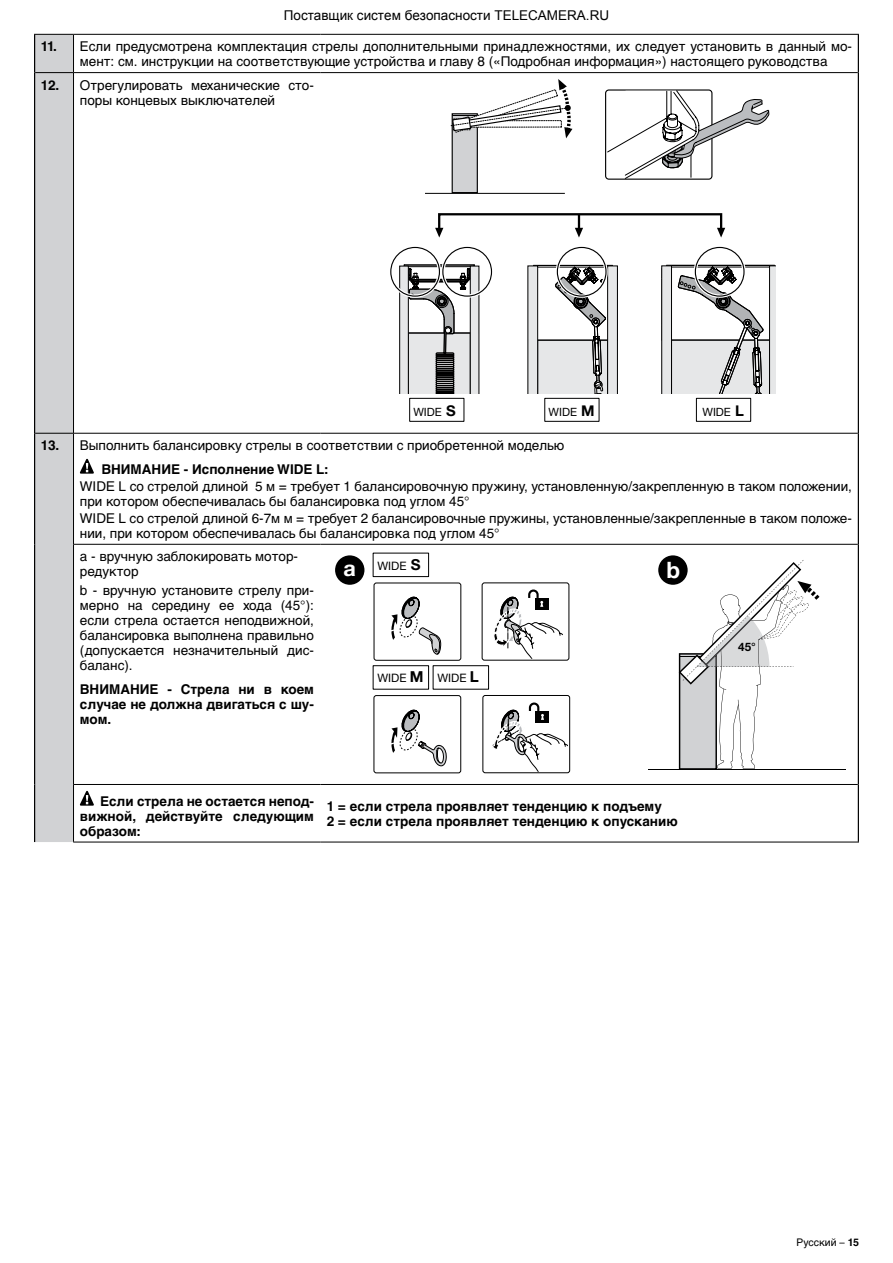
<style>
.page{position:relative;width:893px;height:1263px;background:#fff}
.page>*{position:absolute;margin:0;border:0;box-sizing:border-box;transform-origin:0 0}
.t1{font:700 22.5px "Helvetica Neue LT Com";color:#fff}
.t2{font:700 21.6px "Helvetica Neue";color:#fff}
.t3{font:13.5px/15px "Helvetica Cyr Upright";color:#000}
.t4{font:700 13.5px/15px "Helvetica Cyr";color:#000;text-align:justify}
.t5{font:11.7px "Helvetica Neue";color:#000}
.t6{font:700 11.7px "Helvetica Neue LT Com";color:#000}
.t7{font:11.4px "Helvetica Neue";color:#000}
.t8{font:10.5px "Helvetica Cyr Upright";color:#000}
.s1{font-family:"Helvetica Cyr";font-weight:700}
.s2{font-weight:700;font-size:14.85px}
.s3{font-weight:700;font-size:15.15px}
</style>
<div class="page">
<div style="left:35px;top:35px;width:38px;height:807px;background:#d1d2d4"></div>
<hr style="left:858px;top:35px;width:1px;height:38px;background:#000">
<hr style="left:858px;top:433px;width:1px;height:111px;background:#000">
<hr style="left:73px;top:35px;width:1px;height:37px;background:#000">
<hr style="left:73px;top:73px;width:1px;height:360px;background:#000">
<hr style="left:73px;top:433px;width:1px;height:111px;background:#000">
<hr style="left:73px;top:545px;width:1px;height:239px;background:#000">
<hr style="left:73px;top:785px;width:1px;height:57px;background:#000">
<hr style="left:35px;top:72px;width:39px;height:1px;background:#000">
<hr style="left:35px;top:433px;width:39px;height:1px;background:#000">
<hr style="left:74px;top:34px;width:246px;height:1px;background:#000">
<hr style="left:320px;top:34px;width:539px;height:1px;background:#000">
<hr style="left:74px;top:72px;width:246px;height:1px;background:#000">
<hr style="left:74px;top:433px;width:246px;height:1px;background:#000">
<hr style="left:320px;top:433px;width:538px;height:1px;background:#000">
<hr style="left:73px;top:544px;width:247px;height:1px;background:#000">
<hr style="left:73px;top:784px;width:247px;height:1px;background:#000">
<hr style="left:73px;top:842px;width:247px;height:1px;background:#000">
<hr style="left:320px;top:842px;width:539px;height:1px;background:#000">
<hr style="left:34px;top:35px;width:1px;height:38px;background:#000">
<hr style="left:34px;top:73px;width:1px;height:360px;background:#000">
<hr style="left:858px;top:73px;width:1px;height:360px;background:#000">
<hr style="left:34px;top:433px;width:1px;height:111px;background:#000">
<hr style="left:34px;top:544px;width:1px;height:240px;background:#000">
<hr style="left:858px;top:544px;width:1px;height:240px;background:#000">
<hr style="left:34px;top:784px;width:1px;height:58px;background:#000">
<hr style="left:858px;top:784px;width:1px;height:58px;background:#000">
<hr style="left:320px;top:72px;width:538px;height:1px;background:#000">
<hr style="left:320px;top:544px;width:538px;height:1px;background:#000">
<hr style="left:320px;top:784px;width:538px;height:1px;background:#000">
<hr style="left:34px;top:34px;width:40px;height:1px;background:#000">
<div style="left:605px;top:89px;width:107px;height:91px;border:1px solid #000;border-radius:3px"></div>
<svg style="left:528px;top:265px;width:90px;height:157px"></svg>
<svg style="left:661px;top:265px;width:114px;height:128px"></svg>
<svg style="left:399px;top:253px;width:80px;height:140px"></svg>
<div style="left:556px;top:246px;width:52px;height:52px;border:3px solid #fff;border-radius:50%"></div>
<div style="left:557px;top:247px;width:50px;height:50px;border:1px solid #000;border-radius:50%"></div>
<div style="left:694px;top:246px;width:52px;height:52px;border:3px solid #fff;border-radius:50%"></div>
<div style="left:695px;top:247px;width:50px;height:50px;border:1px solid #000;border-radius:50%"></div>
<div style="left:389px;top:246px;width:52px;height:52px;border:3px solid #fff;border-radius:50%"></div>
<div style="left:390px;top:247px;width:50px;height:50px;border:1px solid #000;border-radius:50%"></div>
<div style="left:441px;top:246px;width:52px;height:52px;border:3px solid #fff;border-radius:50%"></div>
<div style="left:442px;top:247px;width:50px;height:50px;border:1px solid #000;border-radius:50%"></div>
<svg style="left:435px;top:213px;width:290px;height:25px"></svg>
<hr style="left:425px;top:193px;width:140px;height:1px;background:#000">
<svg style="left:451px;top:79px;width:121px;height:115px"></svg>
<svg style="left:607px;top:89px;width:163px;height:90px"></svg>
<div style="left:409px;top:398px;width:55px;height:24px;background:#fff;border:1px solid #000"></div>
<div style="left:545px;top:398px;width:54px;height:23px;background:#fff"></div>
<div style="left:544px;top:398px;width:55px;height:24px;border:1px solid #000"></div>
<div style="left:696px;top:398px;width:55px;height:24px;border:1px solid #000"></div>
<svg style="left:80px;top:459px;width:14px;height:15px"></svg>
<hr style="left:649px;top:769px;width:196px;height:1px;background:#000">
<svg style="left:679px;top:560px;width:140px;height:209px"></svg>
<div style="left:374px;top:582px;width:87px;height:79px;border:1px solid #000;border-radius:2px"></div>
<div style="left:482px;top:582px;width:87px;height:79px;border:1px solid #000;border-radius:2px"></div>
<svg style="left:494px;top:589px;width:69px;height:70px"></svg>
<svg style="left:391px;top:596px;width:50px;height:59px"></svg>
<div style="left:373px;top:553px;width:56px;height:24px;border:1px solid #000"></div>
<div style="left:373px;top:695px;width:88px;height:78px;border:1px solid #000;border-radius:2px"></div>
<div style="left:482px;top:695px;width:88px;height:78px;border:1px solid #000;border-radius:2px"></div>
<svg style="left:491px;top:702px;width:77px;height:70px"></svg>
<svg style="left:391px;top:709px;width:56px;height:57px"></svg>
<div style="left:373px;top:665px;width:56px;height:24px;border:1px solid #000"></div>
<div style="left:433px;top:665px;width:56px;height:24px;border:1px solid #000"></div>
<div style="left:334px;top:554px;width:31px;height:32px;background:#000;border-radius:50%"></div>
<div style="left:333px;top:553px;width:33px;height:34px;border:2px solid #fff;border-radius:50%"></div>
<div style="left:657px;top:554px;width:32px;height:32px;background:#000;border-radius:50%"></div>
<div style="left:656px;top:553px;width:33px;height:34px;border:2px solid #fff;border-radius:50%"></div>
<svg style="left:80px;top:791px;width:14px;height:15px"></svg>
<p class="t3" style="left:80px;top:39px;width:774px;text-indent:-39px"><span class="s1">11.</span> Если предусмотрена комплектация стрелы дополнительными принадлежностями, их следует установить в данный мо&shy;мент: см. инструкции на соответствующие устройства и главу 8 («Подробная информация») настоящего руководства</p>
<p class="t3" style="left:41px;top:77px;width:274px;text-align:center"><span class="s1">12.</span> Отрегулировать механические сто&shy;поры концевых выключателей</p>
<p class="t7" style="left:413px;top:403px;width:44px">WIDE <span class="s2">S</span></p>
<p class="t7" style="left:548px;top:403px;width:48px">WIDE <span class="s2">M</span></p>
<p class="t7" style="left:702px;top:403px;width:43px">WIDE <span class="s2">L</span></p>
<p class="t3" style="left:41px;top:438px;width:525px"><span class="s1">13.</span> Выполнить балансировку стрелы в соответствии с приобретенной моделью</p>
<p class="t4" style="left:101px;top:461px;width:228px">ВНИМАНИЕ - Исполнение WIDE L:</p>
<p class="t3" style="left:80px;top:479px;width:774px">WIDE L со стрелой длиной 5 м = требует 1 балансировочную пружину, установленную/закрепленную в таком положении, при котором обеспечивалась бы балансировка под углом 45°</p>
<p class="t3" style="left:80px;top:511px;width:774px">WIDE L со стрелой длиной 6-7м м = требует 2 балансировочные пружины, установленные/закрепленные в таком положе&shy;нии, при котором обеспечивалась бы балансировка под углом 45°</p>
<p class="t3" style="left:80px;top:549px;width:220px">а - вручную заблокировать мотор&shy;редуктор</p>
<p class="t3" style="left:80px;top:583px;width:236px;text-align:justify">b - вручную установите стрелу при&shy;мерно на середину ее хода (45°): если стрела остается неподвижной, балансировка выполнена правильно (допускается незначительный дис&shy;баланс).</p>
<p class="t4" style="left:80px;top:682px;width:236px">ВНИМАНИЕ - Стрела ни в коем случае не должна двигаться с шу&shy;мом.</p>
<p class="t5" style="left:377px;top:528px;width:44px">WIDE <span class="s3">S</span></p>
<p class="t5" style="left:377px;top:557px;width:45px">WIDE <span class="s3">S</span></p>
<h2 class="t2" style="left:344px;top:551px;width:14px">a</h2>
<h1 class="t1" style="left:667px;top:555px;width:15px">b</h1>
<p class="t6" style="left:738px;top:639px;width:19px">45°</p>
<p class="t5" style="left:377px;top:670px;width:103px">WIDE <span class="s3">M</span> WIDE <span class="s3">L</span></p>
<p class="t5" style="left:377px;top:676px;width:44px">WIDE <span class="s3">S</span></p>
<p class="t4" style="left:80px;top:793px;width:236px;text-indent:20px">Если стрела не остается непод&shy;вижной, действуйте следующим образом:</p>
<p class="t4" style="left:327px;top:799px;width:352px">1 = если стрела проявляет тенденцию к подъему<br>2 = если стрела проявляет тенденцию к опусканию</p>
<p class="t5" style="left:378px;top:795px;width:103px">WIDE <span class="s3">M</span> WIDE <span class="s3">L</span></p>
<p class="t5" style="left:377px;top:817px;width:103px">WIDE <span class="s3">M</span> WIDE <span class="s3">L</span></p>
<p class="t8" style="left:796px;top:1236px;width:64px">Русский – <span class="s1">15</span></p>
</div>
